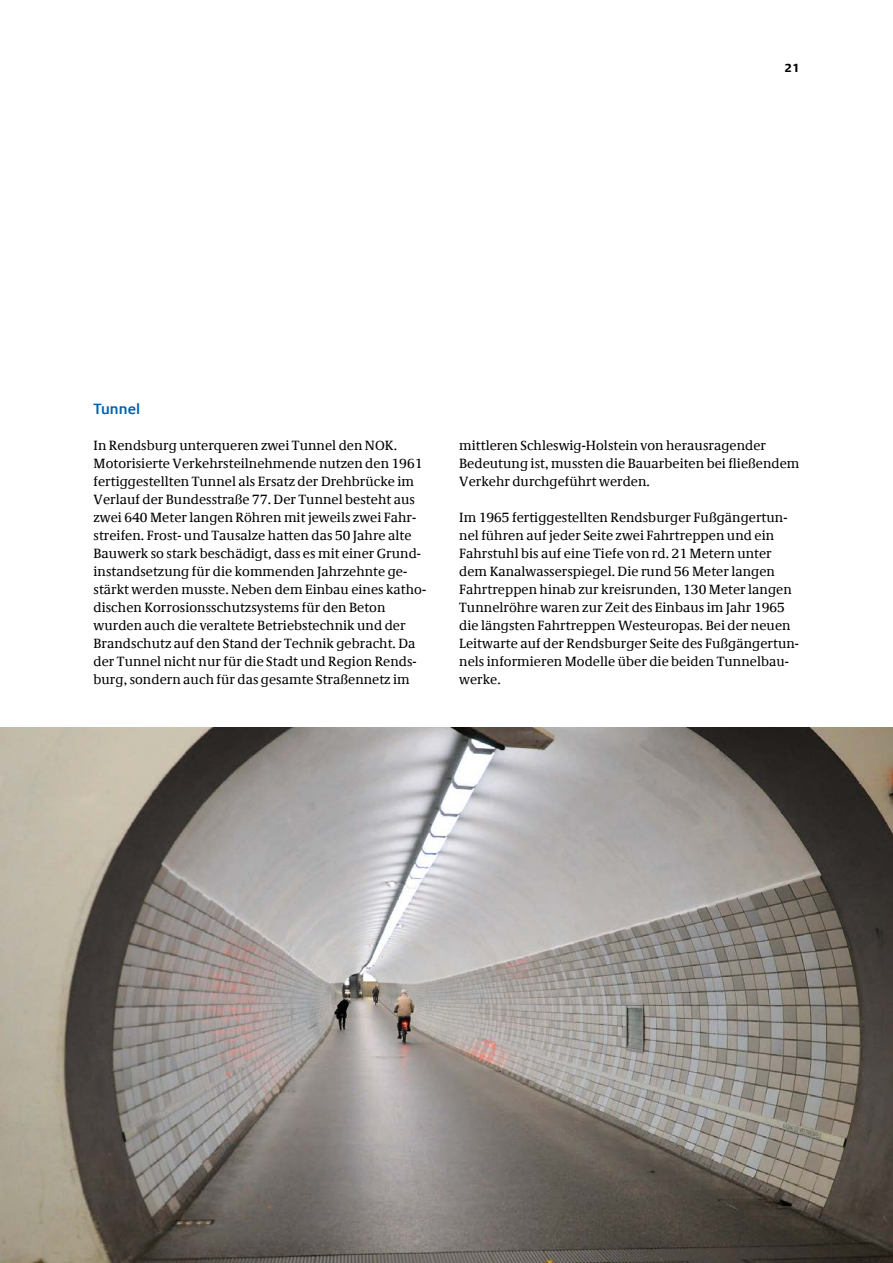
<style>
.page{position:relative;width:893px;height:1263px;background:#fff}
.page>*{position:absolute;margin:0;border:0;box-sizing:border-box;transform-origin:0 0}
.Fließtext{font:600 15px "Praxis Com";letter-spacing:.005em;color:#0061ad}
.Fließtext-2{font:13.5px/18px "Demos Com";letter-spacing:.005em;color:#000}
.t1{font:700 12px "Praxis Com";color:#000}
</style>
<div class="page">
<img style="left:0;top:727px;width:893px;height:536px">
<p class="t1" style="left:784px;top:61px;width:17px">21</p>
<p class="Fließtext" style="left:94px;top:400px;width:48px">Tunnel</p>
<p class="Fließtext-2" style="left:94px;top:437px;width:334px">In Rendsburg unterqueren zwei Tunnel den NOK.<br>Motorisierte Verkehrsteilnehmende nutzen den 1961 fertiggestellten Tunnel als Ersatz der Drehbrücke im Verlauf der Bundesstraße 77. Der Tunnel besteht aus zwei 640 Meter langen Röhren mit jeweils zwei Fahr&shy;streifen. Frost- und Tausalze hatten das 50 Jahre alte Bauwerk so stark beschädigt, dass es mit einer Grund&shy;instandsetzung für die kommenden Jahrzehnte ge&shy;stärkt werden musste. Neben dem Einbau eines katho&shy;dischen Korrosionsschutzsystems für den Beton wurden auch die veraltete Betriebstechnik und der Brandschutz auf den Stand der Technik gebracht. Da der Tunnel nicht nur für die Stadt und Region Rends&shy;burg, sondern auch für das gesamte Straßennetz im</p>
<p class="Fließtext-2" style="left:459px;top:437px;width:342px">mittleren Schleswig-Holstein von herausragender<br>Bedeutung ist, mussten die Bauarbeiten bei fließendem<br>Verkehr durchgeführt werden.</p>
<p class="Fließtext-2" style="left:459px;top:509px;width:341px">Im 1965 fertiggestellten Rendsburger Fußgängertun&shy;nel führen auf jeder Seite zwei Fahrtreppen und ein Fahrstuhl bis auf eine Tiefe von rd. 21 Metern unter dem Kanalwasserspiegel. Die rund 56 Meter langen Fahrtreppen hinab zur kreisrunden, 130 Meter langen Tunnelröhre waren zur Zeit des Einbaus im Jahr 1965 die längsten Fahrtreppen Westeuropas. Bei der neuen Leitwarte auf der Rendsburger Seite des Fußgängertun&shy;nels informieren Modelle über die beiden Tunnelbau&shy;werke.</p>
</div>
